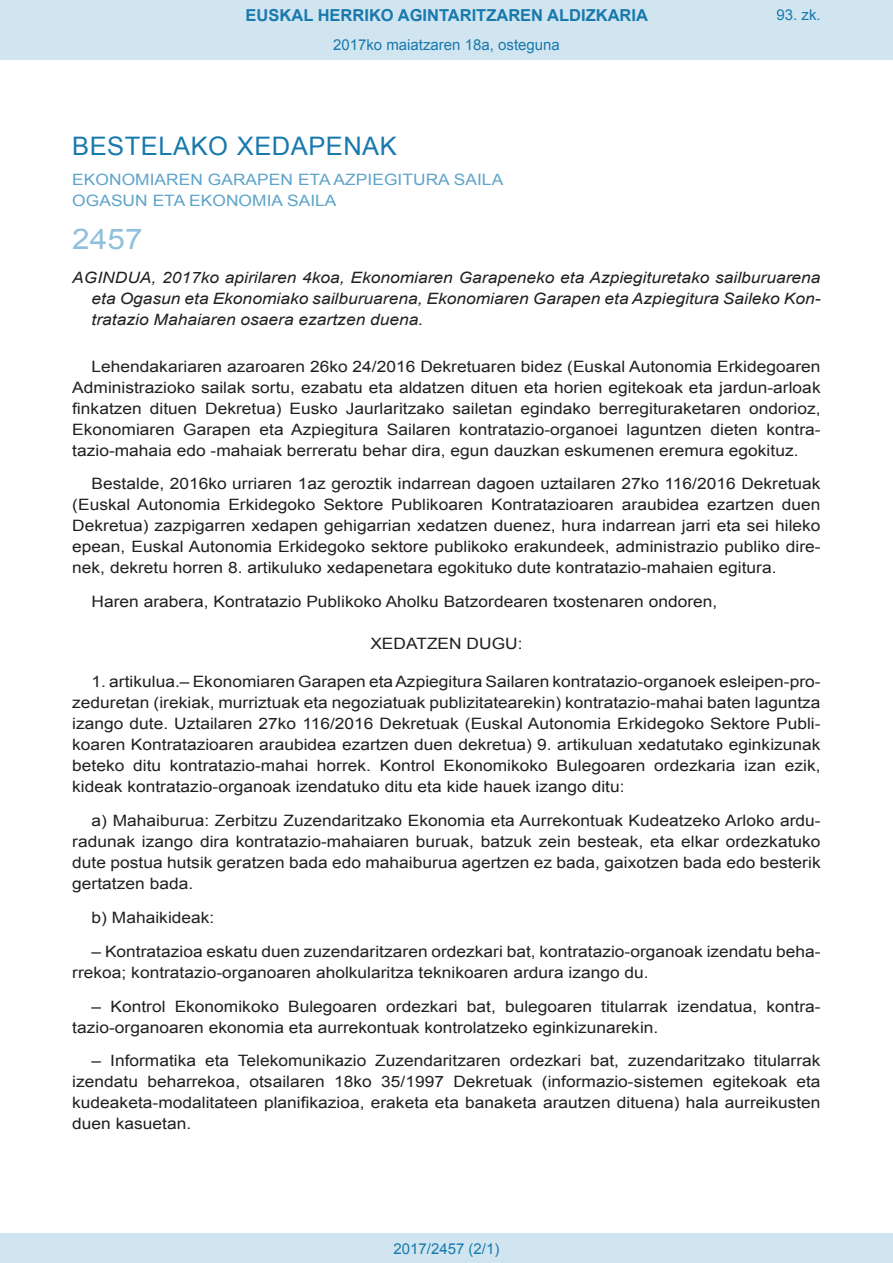
<style>
.page{position:relative;width:893px;height:1263px;background:#fff}
.page>*{position:absolute;margin:0;border:0;box-sizing:border-box;transform-origin:0 0}
.BOPVOrden{font:28.5px "Arial";color:#90c0db;scale:1.11 1}
.BOPVSeccion{font:25.5px "Arial";letter-spacing:.02em;color:#1879ad}
.t1{font:700 16.5px "Arial";color:#1879ad}
.BOPVDetalle{font:15.6px/21px "Arial";color:#231f20;text-align:justify;scale:1.11 1}
.BOPVTitulo{font:italic 15.6px/21px "Arial";color:#231f20;text-align:justify;scale:1.11 1}
.BOPVOrganismo{font:15.6px "Arial";letter-spacing:.005em;color:#5ea4ca;scale:1.11 1}
.BOPVClave{font:15.6px "Arial";color:#231f20;scale:1.11 1}
.Paginacion_Centro{font:15px "Arial";color:#1879ad}
</style>
<div class="page">
<div style="left:0;top:0;width:893px;height:60px;background:#d0e5f0"></div>
<div style="left:0;top:1233px;width:893px;height:30px;background:#d0e5f0"></div>
<p class="t1" style="left:246px;top:4px;width:404px">EUSKAL HERRIKO AGINTARITZAREN ALDIZKARIA</p>
<p class="Paginacion_Centro" style="left:333px;top:35px;width:228px">2017ko maiatzaren 18a, osteguna</p>
<p class="Paginacion_Centro" style="left:776px;top:5px;width:46px">93. zk.</p>
<p class="BOPVSeccion" style="left:72px;top:129px;width:326px">BESTELAKO XEDAPENAK</p>
<p class="BOPVOrganismo" style="left:72px;top:169px;width:390px">EKONOMIAREN GARAPEN ETA AZPIEGITURA SAILA</p>
<p class="BOPVOrganismo" style="left:72px;top:191px;width:240px">OGASUN ETA EKONOMIA SAILA</p>
<p class="BOPVOrden" style="left:72px;top:221px;width:65px">2457</p>
<p class="BOPVTitulo" style="left:92px;top:267px;width:658px;text-indent:-19px">AGINDUA, 2017ko apirilaren 4koa, Ekonomiaren Garapeneko eta Azpiegituretako sailburuarena eta Ogasun eta Ekonomiako sailburuarena, Ekonomiaren Garapen eta Azpiegitura Saileko Kon&shy;tratazio Mahaiaren osaera ezartzen duena.</p>
<p class="BOPVDetalle" style="left:72px;top:356px;width:676px;text-indent:19px">Lehendakariaren azaroaren 26ko 24/2016 Dekretuaren bidez (Euskal Autonomia Erkidegoaren Administrazioko sailak sortu, ezabatu eta aldatzen dituen eta horien egitekoak eta jardun-arloak finkatzen dituen Dekretua) Eusko Jaurlaritzako sailetan egindako berregituraketaren ondorioz, Ekonomiaren Garapen eta Azpiegitura Sailaren kontratazio-organoei laguntzen dieten kontra&shy;tazio-mahaia edo -mahaiak berreratu behar dira, egun dauzkan eskumenen eremura egokituz.</p>
<p class="BOPVDetalle" style="left:72px;top:474px;width:676px;text-indent:19px">Bestalde, 2016ko urriaren 1az geroztik indarrean dagoen uztailaren 27ko 116/2016 Dekretuak (Euskal Autonomia Erkidegoko Sektore Publikoaren Kontratazioaren araubidea ezartzen duen Dekretua) zazpigarren xedapen gehigarrian xedatzen duenez, hura indarrean jarri eta sei hileko epean, Euskal Autonomia Erkidegoko sektore publikoko erakundeek, administrazio publiko dire&shy;nek, dekretu horren 8. artikuluko xedapenetara egokituko dute kontratazio-mahaien egitura.</p>
<p class="BOPVDetalle" style="left:92px;top:591px;width:565px">Haren arabera, Kontratazio Publikoko Aholku Batzordearen txostenaren ondoren,</p>
<p class="BOPVClave" style="left:370px;top:634px;width:139px">XEDATZEN DUGU:</p>
<p class="BOPVDetalle" style="left:72px;top:672px;width:676px;text-indent:19px">1. artikulua.– Ekonomiaren Garapen eta Azpiegitura Sailaren kontratazio-organoek esleipen-pro&shy;zeduretan (irekiak, murriztuak eta negoziatuak publizitatearekin) kontratazio-mahai baten laguntza izango dute. Uztailaren 27ko 116/2016 Dekretuak (Euskal Autonomia Erkidegoko Sektore Publi&shy;koaren Kontratazioaren araubidea ezartzen duen dekretua) 9. artikuluan xedatutako eginkizunak beteko ditu kontratazio-mahai horrek. Kontrol Ekonomikoko Bulegoaren ordezkaria izan ezik, kideak kontratazio-organoak izendatuko ditu eta kide hauek izango ditu:</p>
<p class="BOPVDetalle" style="left:72px;top:810px;width:676px;text-indent:19px">a) Mahaiburua: Zerbitzu Zuzendaritzako Ekonomia eta Aurrekontuak Kudeatzeko Arloko ardu&shy;radunak izango dira kontratazio-mahaiaren buruak, batzuk zein besteak, eta elkar ordezkatuko dute postua hutsik geratzen bada edo mahaiburua agertzen ez bada, gaixotzen bada edo besterik gertatzen bada.</p>
<p class="BOPVDetalle" style="left:92px;top:907px;width:112px">b) Mahaikideak:</p>
<p class="BOPVDetalle" style="left:72px;top:941px;width:676px;text-indent:19px">– Kontratazioa eskatu duen zuzendaritzaren ordezkari bat, kontratazio-organoak izendatu beha&shy;rrekoa; kontratazio-organoaren aholkularitza teknikoaren ardura izango du.</p>
<p class="BOPVDetalle" style="left:72px;top:996px;width:676px;text-indent:19px">– Kontrol Ekonomikoko Bulegoaren ordezkari bat, bulegoaren titularrak izendatua, kontra&shy;tazio-organoaren ekonomia eta aurrekontuak kontrolatzeko eginkizunarekin.</p>
<p class="BOPVDetalle" style="left:72px;top:1050px;width:676px;text-indent:19px">– Informatika eta Telekomunikazio Zuzendaritzaren ordezkari bat, zuzendaritzako titularrak izendatu beharrekoa, otsailaren 18ko 35/1997 Dekretuak (informazio-sistemen egitekoak eta kudeaketa-modalitateen planifikazioa, eraketa eta banaketa arautzen dituena) hala aurreikusten duen kasuetan.</p>
<p class="Paginacion_Centro" style="left:393px;top:1238px;width:107px">2017/2457 (2/1)</p>
</div>
